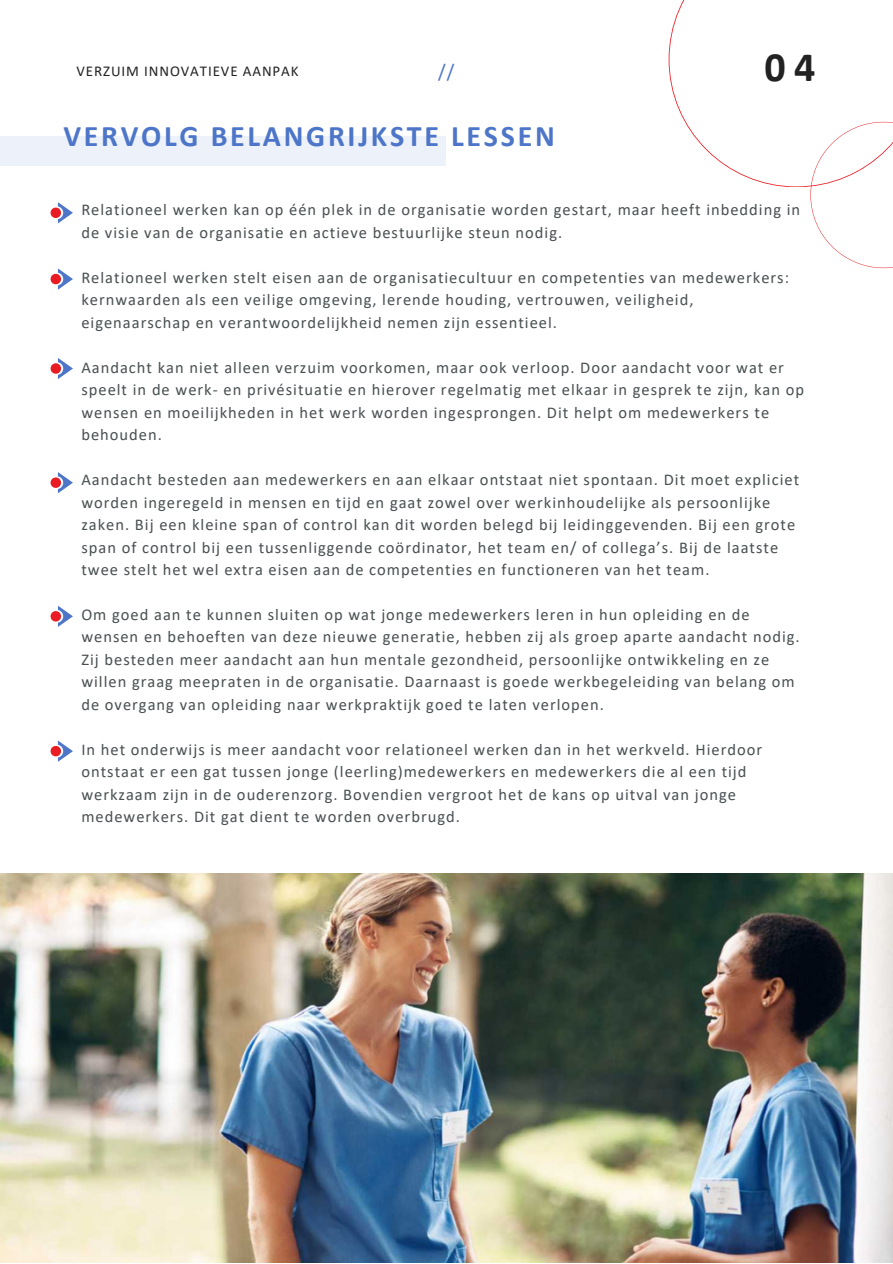
<style>
.page{position:relative;width:893px;height:1264px;background:#fff}
.page>*{position:absolute;margin:0;border:0;box-sizing:border-box;transform-origin:0 0}
.t1{font:700 42px "Calibri";color:#222}
.t2{font:700 30px "Calibri";letter-spacing:.09em;color:#4d75c8}
.t3{font:19.8px "Calibri";color:#4d75c8}
.t4{font:16.5px/22.5px "Calibri";letter-spacing:.06em;color:#495052}
.t5{font:15px "Calibri";letter-spacing:.06em;color:#222}
</style>
<div class="page">
<svg style="left:668px;top:0;width:224px;height:268px"></svg>
<div style="left:0;top:137px;width:446px;height:29px;background:#ecf1fa"></div>
<svg style="left:51px;top:202px;width:22px;height:21px"></svg>
<svg style="left:51px;top:268px;width:22px;height:22px"></svg>
<svg style="left:51px;top:358px;width:22px;height:21px"></svg>
<svg style="left:51px;top:472px;width:22px;height:21px"></svg>
<svg style="left:51px;top:606px;width:22px;height:21px"></svg>
<img style="left:0;top:873px;width:892px;height:389px">
<svg style="left:51px;top:740px;width:22px;height:21px"></svg>
<p class="t5" style="left:76px;top:65px;width:224px">VERZUIM INNOVATIEVE AANPAK</p>
<p class="t3" style="left:438px;top:63px;width:18px">//</p>
<p class="t1" style="left:764px;top:50px;width:52px">04</p>
<p class="t2" style="left:63px;top:124px;width:493px">VERVOLG BELANGRIJKSTE LESSEN</p>
<p class="t4" style="left:81px;top:200px;width:720px">Relationeel werken kan op één plek in de organisatie worden gestart, maar heeft inbedding in de visie van de organisatie en actieve bestuurlijke steun nodig.</p>
<p class="t4" style="left:81px;top:267px;width:709px">Relationeel werken stelt eisen aan de organisatiecultuur en competenties van medewerkers: kernwaarden als een veilige omgeving, lerende houding, vertrouwen, veiligheid, eigenaarschap en verantwoordelijkheid nemen zijn essentieel.</p>
<p class="t4" style="left:81px;top:357px;width:724px">Aandacht kan niet alleen verzuim voorkomen, maar ook verloop. Door aandacht voor wat er speelt in de werk- en privésituatie en hierover regelmatig met elkaar in gesprek te zijn, kan op wensen en moeilijkheden in het werk worden ingesprongen. Dit helpt om medewerkers te behouden.</p>
<p class="t4" style="left:81px;top:469px;width:719px">Aandacht besteden aan medewerkers en aan elkaar ontstaat niet spontaan. Dit moet expliciet worden ingeregeld in mensen en tijd en gaat zowel over werkinhoudelijke als persoonlijke zaken. Bij een kleine span of control kan dit worden belegd bij leidinggevenden. Bij een grote span of control bij een tussenliggende coördinator, het team en/ of collega’s. Bij de laatste twee stelt het wel extra eisen aan de competenties en functioneren van het team.</p>
<p class="t4" style="left:81px;top:604px;width:719px">Om goed aan te kunnen sluiten op wat jonge medewerkers leren in hun opleiding en de wensen en behoeften van deze nieuwe generatie, hebben zij als groep aparte aandacht nodig.<br>Zij besteden meer aandacht aan hun mentale gezondheid, persoonlijke ontwikkeling en ze willen graag meepraten in de organisatie. Daarnaast is goede werkbegeleiding van belang om de overgang van opleiding naar werkpraktijk goed te laten verlopen.</p>
<p class="t4" style="left:81px;top:739px;width:682px">In het onderwijs is meer aandacht voor relationeel werken dan in het werkveld. Hierdoor ontstaat er een gat tussen jonge (leerling)medewerkers en medewerkers die al een tijd werkzaam zijn in de ouderenzorg. Bovendien vergroot het de kans op uitval van jonge medewerkers. Dit gat dient te worden overbrugd.</p>
</div>
